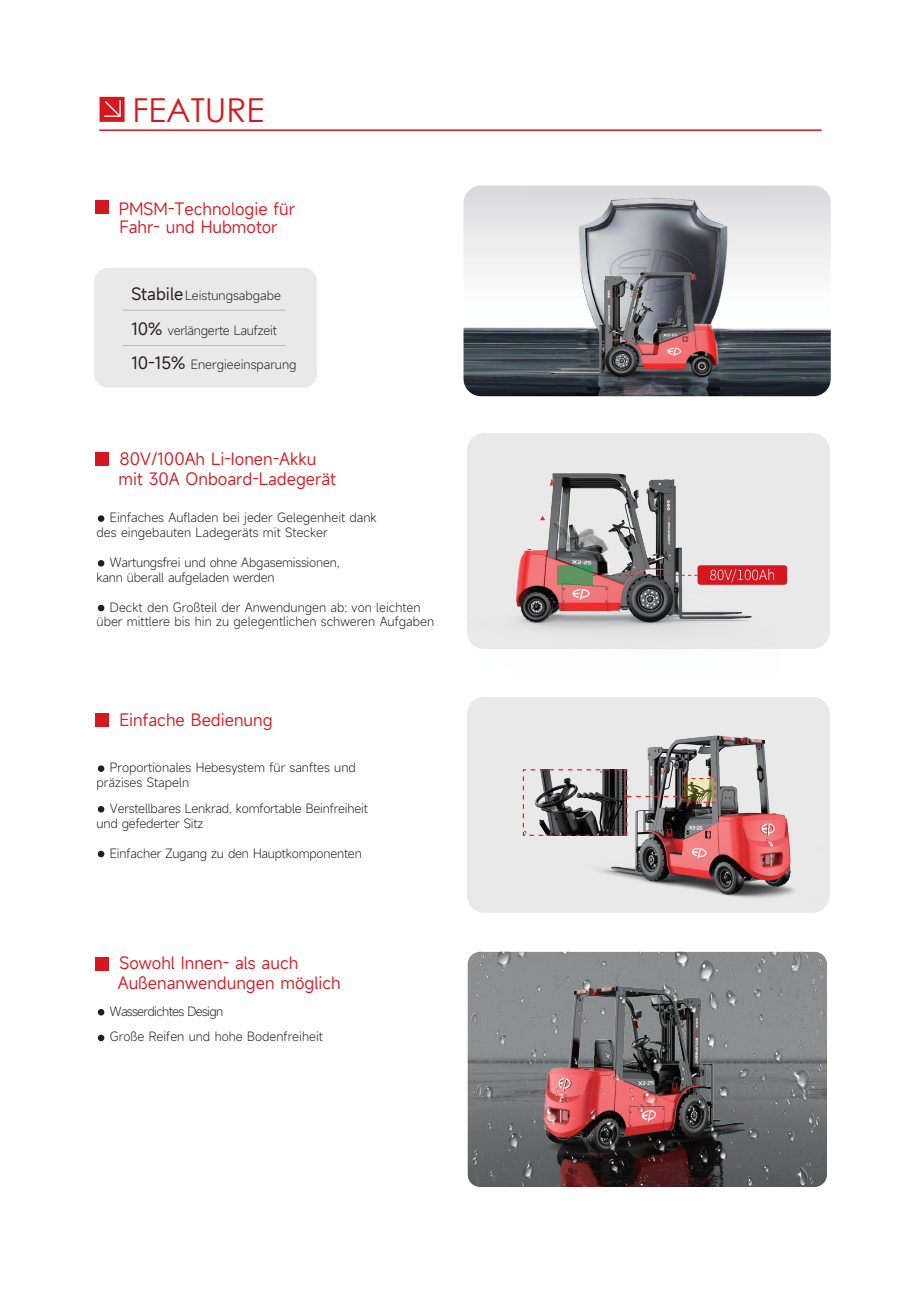
<style>
.page{position:relative;width:919px;height:1289px;background:#fff}
.page>*{position:absolute;margin:0;border:0;box-sizing:border-box;transform-origin:0 0}
.t1{font:33px "Century Gothic";color:#d7171f}
.t2{font:16.5px/18.3px "Mi Sans";color:#d7171f}
.t3{font:300 12.45px/14.9px "Mi Sans";color:#231f20}
.s1{font-weight:400;font-size:16.5px}
</style>
<div class="page">
<div style="left:467px;top:433px;width:362px;height:216px;background:#eae9e9;border-radius:17px"></div>
<img style="left:516px;top:473px;width:236px;height:157px">
<div style="left:96px;top:200px;width:13px;height:14px;background:#d7171f"></div>
<hr style="left:99px;top:129px;width:722px;height:2px;background:#d7171f">
<svg style="left:99px;top:97px;width:25px;height:25px"></svg>
<div style="left:96px;top:452px;width:13px;height:14px;background:#d7171f"></div>
<div style="left:96px;top:712px;width:13px;height:14px;background:#d7171f"></div>
<div style="left:96px;top:957px;width:13px;height:14px;background:#d7171f"></div>
<svg style="left:98px;top:515px;width:6px;height:7px"></svg>
<svg style="left:98px;top:560px;width:6px;height:6px"></svg>
<svg style="left:98px;top:604px;width:6px;height:7px"></svg>
<svg style="left:98px;top:765px;width:6px;height:7px"></svg>
<svg style="left:98px;top:806px;width:6px;height:6px"></svg>
<svg style="left:98px;top:850px;width:6px;height:7px"></svg>
<svg style="left:98px;top:1009px;width:6px;height:6px"></svg>
<svg style="left:98px;top:1034px;width:6px;height:7px"></svg>
<div style="left:467px;top:696px;width:362px;height:216px;background:#eae9e9;border-radius:17px"></div>
<div style="left:522px;top:769px;width:105px;height:67px;border:1px dashed #ee1d23"></div>
<img style="left:532px;top:696px;width:298px;height:217px">
<svg style="left:685px;top:780px;width:28px;height:20px"></svg>
<svg style="left:626px;top:795px;width:58px;height:2px"></svg>
<img style="left:468px;top:951px;width:358px;height:234px">
<div style="left:697px;top:565px;width:90px;height:20px;background:#d7171f;border-radius:3px"></div>
<svg style="left:710px;top:569px;width:64px;height:13px"></svg>
<img style="left:463px;top:186px;width:367px;height:210px">
<img style="left:522px;top:218px;width:304px;height:179px">
<div style="left:94px;top:268px;width:223px;height:119px;background:#eae9e9;border-radius:14px"></div>
<hr style="left:123px;top:310px;width:163px;height:1px;background:#bcbdc0">
<hr style="left:123px;top:345px;width:163px;height:1px;background:#bcbdc0">
<svg style="left:557px;top:565px;width:35px;height:19px"></svg>
<img style="left:552px;top:520px;width:59px;height:39px">
<svg style="left:540px;top:510px;width:56px;height:10px"></svg>
<svg style="left:592px;top:575px;width:105px;height:1px"></svg>
<h1 class="t1" style="left:132px;top:87px;width:133px">FEATURE</h1>
<h2 class="t2" style="left:119px;top:199px;width:178px">PMSM-Technologie für<br>Fahr- und Hubmotor</h2>
<p class="t3" style="left:131px;top:287px;width:151px"><span class="s1">Stabile</span> Leistungsabgabe</p>
<p class="t3" style="left:131px;top:322px;width:147px"><span class="s1">10%</span> verlängerte Laufzeit</p>
<p class="t3" style="left:131px;top:357px;width:167px"><span class="s1">10-15%</span> Energieeinsparung</p>
<h2 class="t2" style="left:118px;top:449px;width:219px;line-height:19.8px">80V/100Ah Li-Ionen-Akku mit 30A Onboard-Ladegerät</h2>
<p class="t3" style="left:97px;top:510px;width:281px;text-indent:13px">Einfaches Aufladen bei jeder Gelegenheit dank des eingebauten Ladegeräts mit Stecker</p>
<p class="t3" style="left:97px;top:554px;width:244px;text-indent:13px">Wartungsfrei und ohne Abgasemissionen, kann überall aufgeladen werden</p>
<p class="t3" style="left:97px;top:599px;width:339px;text-align:center">Deckt den Großteil der Anwendungen ab: von leichten über mittlere bis hin zu gelegentlichen schweren Aufgaben</p>
<h2 class="t2" style="left:119px;top:710px;width:155px">Einfache Bedienung</h2>
<p class="t3" style="left:97px;top:760px;width:261px;text-indent:13px">Proportionales Hebesystem für sanftes und präzises Stapeln</p>
<p class="t3" style="left:97px;top:800px;width:273px;text-indent:13px">Verstellbares Lenkrad, komfortable Beinfreiheit und gefederter Sitz</p>
<p class="t3" style="left:110px;top:845px;width:253px">Einfacher Zugang zu den Hauptkomponenten</p>
<h2 class="t2" style="left:118px;top:953px;width:224px;line-height:19.5px">Sowohl Innen- als auch<br>Außenanwendungen möglich</h2>
<p class="t3" style="left:110px;top:998px;width:214px;line-height:25.7px">Wasserdichtes Design<br>Große Reifen und hohe Bodenfreiheit</p>
</div>
